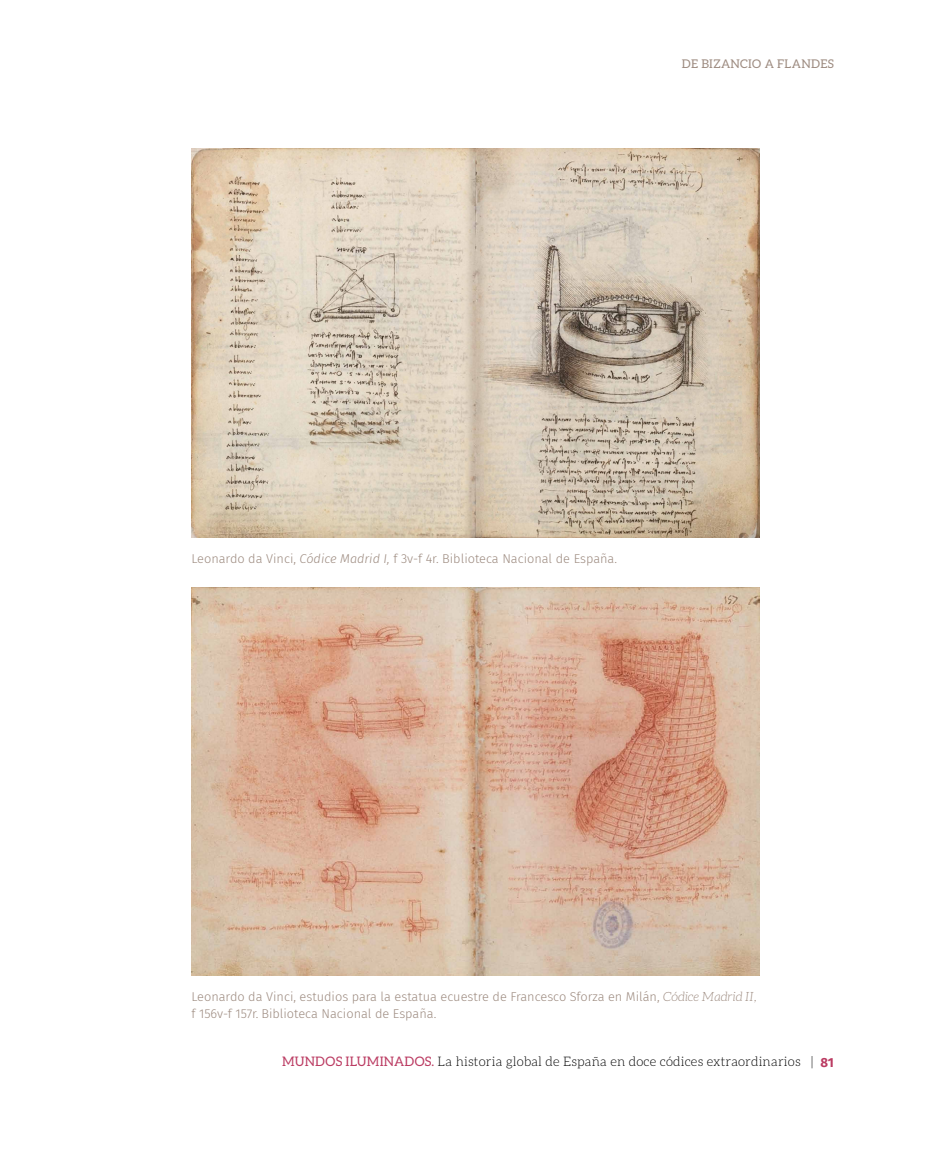
<style>
.page{position:relative;width:936px;height:1149px;background:#fff}
.page>*{position:absolute;margin:0;border:0;box-sizing:border-box;transform-origin:0 0}
.t1{font:300 13.2px "Aleo";letter-spacing:.015em;color:#000}
.t2{font:300 12.75px/16.5px "Fira Sans";color:#9d8b80}
.t3{font:12px "Aleo";letter-spacing:.03em;color:#9d8b80}
.s1{font-style:italic}
.s2{font-family:"Aleo";font-style:italic}
.s3{font-weight:400;color:#bb3c63}
.s4{font-family:"Fira Sans";font-weight:700;color:#bb3c63}
</style>
<div class="page">
<img style="left:191px;top:149px;width:568px;height:388px">
<img style="left:191px;top:587px;width:568px;height:388px">
<p class="t3" style="left:681px;top:57px;width:154px">DE BIZANCIO A FLANDES</p>
<p class="t2" style="left:191px;top:550px;width:427px">Leonardo da Vinci, <span class="s1">Códice Madrid I,</span> f 3v-f 4r. Biblioteca Nacional de España.</p>
<p class="t2" style="left:191px;top:987px;width:566px">Leonardo da Vinci, estudios para la estatua ecuestre de Francesco Sforza en Milán, <span class="s2">Códice Madrid II, </span>f 156v-f 157r. Biblioteca Nacional de España.</p>
<p class="t1" style="left:282px;top:1053px;width:553px"><span class="s3">MUNDOS ILUMINADOS.</span> La historia global de España en doce códices extraordinarios | <span class="s4">81</span></p>
</div>
